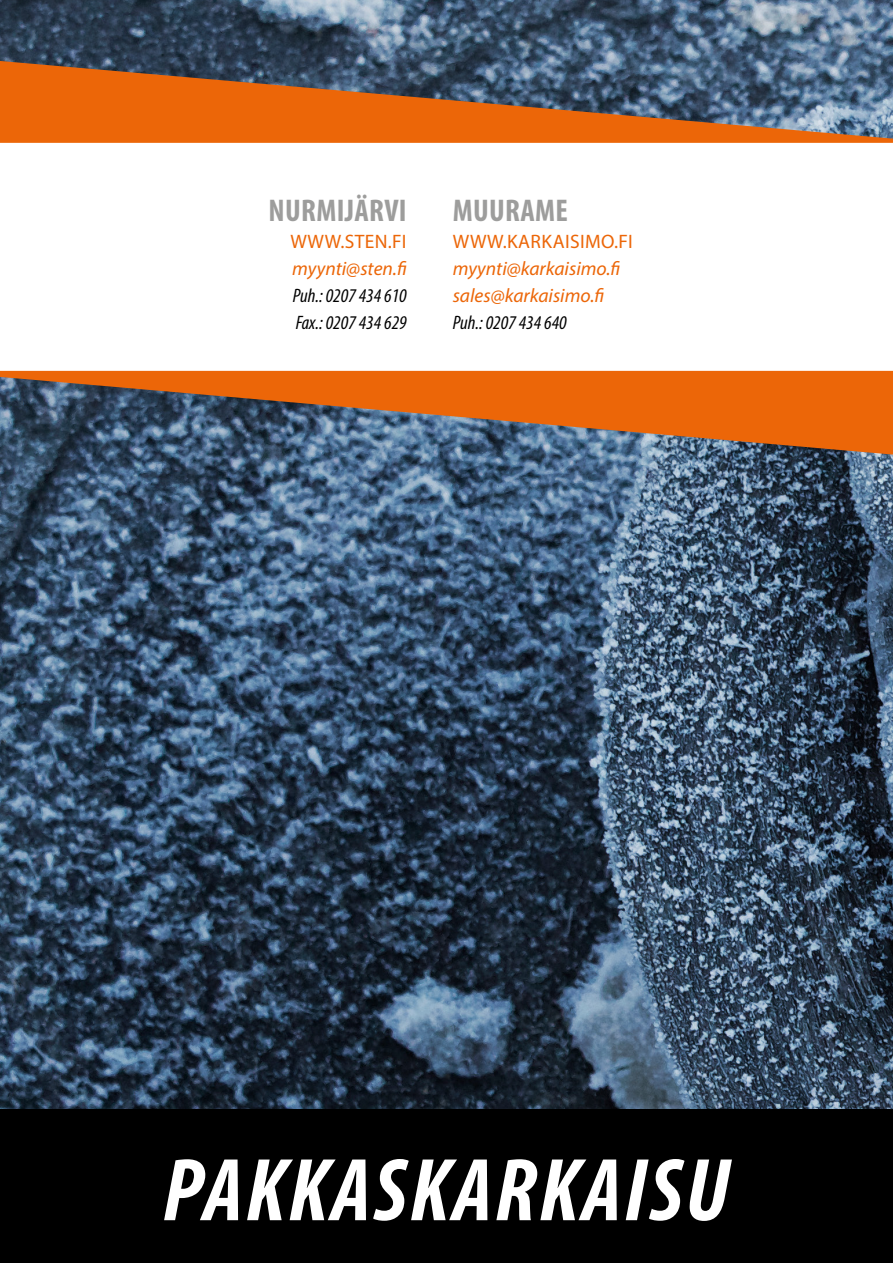
<style>
.page{position:relative;width:893px;height:1263px;background:#fff}
.page>*{position:absolute;margin:0;border:0;box-sizing:border-box;transform-origin:0 0}
.t1{font:italic 700 condensed 90px "Myriad Pro";letter-spacing:.03em;color:#fff}
.t2{font:700 condensed 31.5px "Myriad Pro";letter-spacing:.01em;color:#9d9d9c}
.t3{font:italic 19.5px "Myriad Pro";color:#ec6608}
.t4{font:italic condensed 19.5px "Myriad Pro";color:#000}
.t5{font:19.5px "Myriad Pro";letter-spacing:.02em;color:#ec6608}
</style>
<div class="page">
<img style="left:0;top:0;width:893px;height:1110px">
<div style="left:0;top:1110px;width:893px;height:153px;background:#000"></div>
<div style="left:0;top:143px;width:893px;height:228px;background:#fff"></div>
<svg style="left:0;top:371px;width:893px;height:84px;background:#9d623d"></svg>
<svg style="left:0;top:61px;width:893px;height:82px;background:#9f643f"></svg>
<p class="t2" style="left:269px;top:191px;width:140px">NURMIJÄRVI</p>
<p class="t5" style="left:290px;top:230px;width:118px">WWW.STEN.FI</p>
<p class="t3" style="left:292px;top:257px;width:116px">myynti@sten.fi</p>
<p class="t4" style="left:293px;top:284px;width:116px">Puh.: 0207 434 610</p>
<p class="t4" style="left:296px;top:311px;width:113px">Fax.: 0207 434 629</p>
<p class="t2" style="left:453px;top:191px;width:117px">MUURAME</p>
<p class="t5" style="left:453px;top:230px;width:182px">WWW.KARKAISIMO.FI</p>
<p class="t3" style="left:453px;top:257px;width:169px">myynti@karkaisimo.fi</p>
<p class="t3" style="left:453px;top:284px;width:153px">sales@karkaisimo.fi</p>
<p class="t4" style="left:453px;top:311px;width:116px">Puh.: 0207 434 640</p>
<p class="t1" style="left:163px;top:1134px;width:568px">PAKKASKARKAISU</p>
</div>
